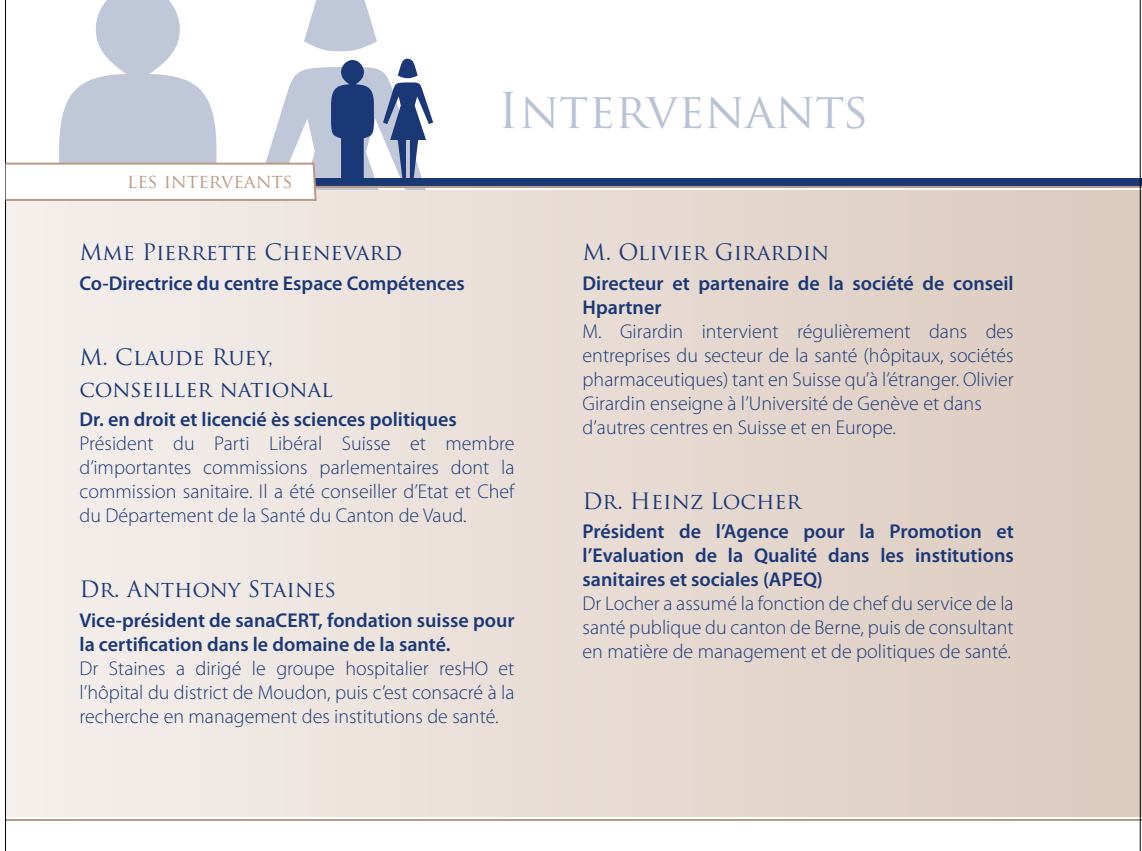
<style>
.page{position:relative;width:1142px;height:851px;background:#fff}
.page>*{position:absolute;margin:0;border:0;box-sizing:border-box;transform-origin:0 0}
.t1{font:48.2px "Trajan Pro";color:#bac3d6}
.t2{font:22px/32px "Trajan Pro";color:#1a3876}
.t3{font:300 20px/24px "Myriad Pro";color:#1a3876;text-align:justify}
.t4{font:600 20px/24px "Myriad Pro";color:#1a3876}
.t5{font:19px "Trajan Pro";color:#bb9983}
</style>
<div class="page">
<svg style="left:59px;top:0;width:157px;height:162px;fill:#bfc7d9"></svg>
<svg style="left:266px;top:0;width:168px;height:190px"></svg>
<div style="left:5px;top:178px;width:1136px;height:8px;background:#1a3876"></div>
<div style="left:5px;top:190px;width:1136px;height:626px;background:linear-gradient(to right,#f5f0ed,#dbc9be)"></div>
<hr style="left:6px;top:186px;width:1135px;height:2px;background:#bb9983">
<hr style="left:5px;top:818px;width:1136px;height:2px;background:#bb9983">
<hr style="left:5px;top:0;width:1px;height:850px;background:#000">
<hr style="left:1139px;top:0;width:1px;height:850px;background:#000">
<svg style="left:331px;top:60px;width:43px;height:118px;background:#526998"></svg>
<svg style="left:383px;top:59px;width:50px;height:119px"></svg>
<svg style="left:5px;top:162px;width:312px;height:40px"></svg>
<p class="t5" style="left:127px;top:169px;width:167px">les interveants</p>
<h1 class="t1" style="left:498px;top:80px;width:372px">Intervenants</h1>
<p class="t2" style="left:79px;top:236px;width:324px">Mme Pierrette Chenevard</p>
<p class="t4" style="left:79px;top:271px;width:386px">Co-Directrice du centre Espace Compétences</p>
<p class="t2" style="left:79px;top:340px;width:255px">M. Claude Ruey, conseiller national</p>
<p class="t4" style="left:79px;top:407px;width:379px">Dr. en droit et licencié ès sciences politiques</p>
<p class="t3" style="left:79px;top:431px;width:436px">Président du Parti Libéral Suisse et membre d’importantes commissions parlementaires dont la commission sanitaire. Il a été conseiller d’Etat et Chef du Département de la Santé du Canton de Vaud.</p>
<p class="t2" style="left:79px;top:572px;width:258px">Dr. Anthony Staines</p>
<p class="t4" style="left:79px;top:607px;width:436px">Vice-président de sanaCERT, fondation suisse pour la certification dans le domaine de la santé.</p>
<p class="t3" style="left:79px;top:655px;width:436px">Dr Staines a dirigé le groupe hospitalier resHO et l’hôpital du district de Moudon, puis c’est consacré à la recherche en management des institutions de santé.</p>
<p class="t2" style="left:582px;top:236px;width:248px">M. Olivier Girardin</p>
<p class="t4" style="left:582px;top:271px;width:432px">Directeur et partenaire de la société de conseil<br>Hpartner</p>
<p class="t3" style="left:582px;top:319px;width:432px;text-align:left">M. Girardin intervient régulièrement dans des entreprises du secteur de la santé (hôpitaux, sociétés pharmaceutiques) tant en Suisse qu’à l’étranger. Olivier Girardin enseigne à l’Université de Genève et dans d’autres centres en Suisse et en Europe.</p>
<p class="t2" style="left:582px;top:484px;width:220px">Dr. Heinz Locher</p>
<p class="t4" style="left:582px;top:519px;width:432px;text-align:justify">Président de l’Agence pour la Promotion et l’Evaluation de la Qualité dans les institutions sanitaires et sociales (APEQ)</p>
<p class="t3" style="left:582px;top:591px;width:432px">Dr Locher a assumé la fonction de chef du service de la santé publique du canton de Berne, puis de consultant en matière de management et de politiques de santé.</p>
</div>
